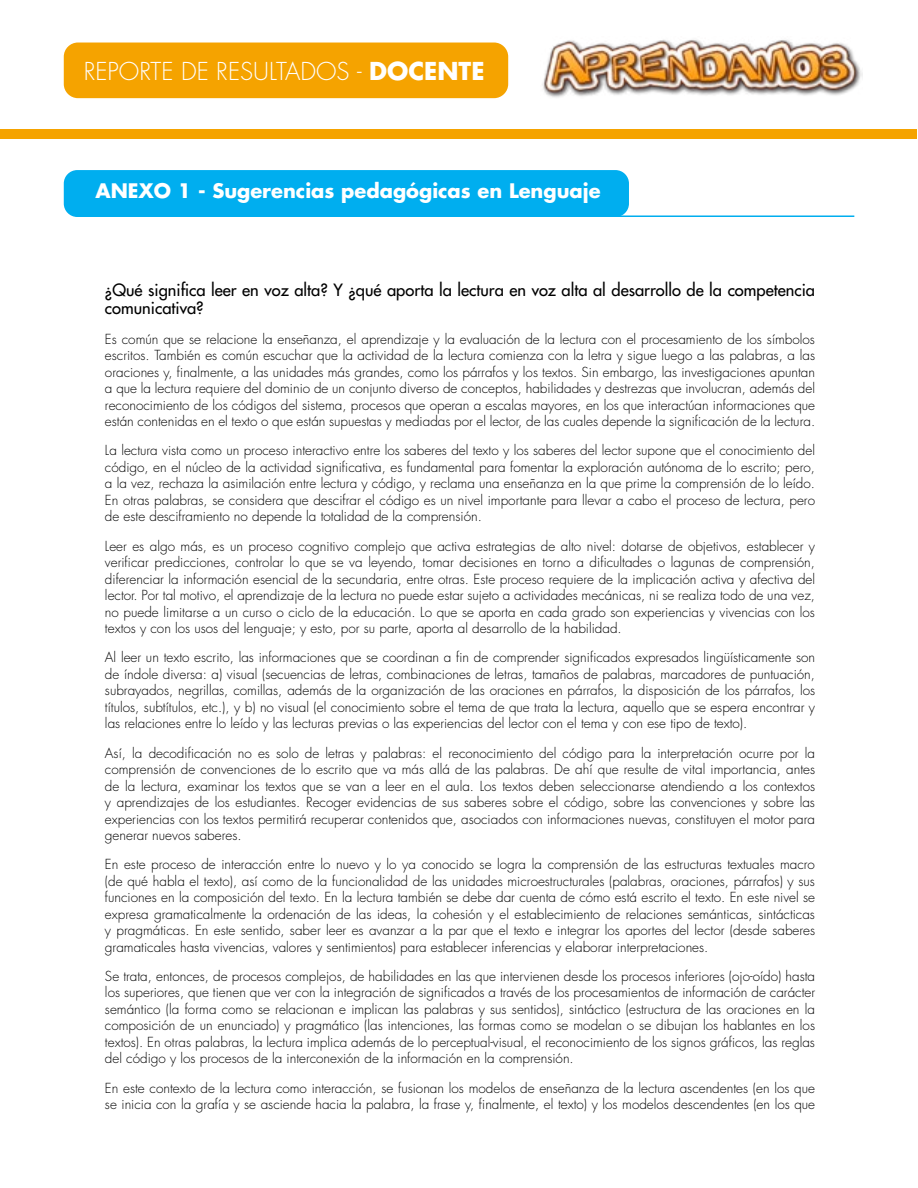
<style>
.page{position:relative;width:918px;height:1188px;background:#fff}
.page>*{position:absolute;margin:0;border:0;box-sizing:border-box;transform-origin:0 0}
.t1{font:300 24px "Futura Std";color:#fff}
.t2{font:700 19.5px "Futura Std";color:#fff}
.t3{font:500 16.5px/18px "Futura Std";color:#000}
.t4{font:300 13.5px/16.5px "Futura Std";color:#000;text-align:justify}
.s1{font-weight:700}
</style>
<div class="page">
<div style="left:65px;top:171px;width:563px;height:45px;background:#00aeef;border-radius:13px"></div>
<div style="left:64px;top:170px;width:565px;height:47px;border:2px solid #00aeef;border-radius:13px"></div>
<hr style="left:80px;top:215px;width:774px;height:2px;background:#00aeef">
<div style="left:64px;top:43px;width:444px;height:55px;background:#f5a300;border-radius:14px"></div>
<div style="left:1px;top:129px;width:916px;height:9px;background:#f5a300"></div>
<img style="left:542px;top:40px;width:321px;height:58px">
<h1 class="t1" style="left:84px;top:57px;width:402px">REPORTE DE RESULTADOS - <span class="s1">DOCENTE</span></h1>
<h2 class="t2" style="left:95px;top:178px;width:507px">ANEXO 1 - Sugerencias pedagógicas en Lenguaje</h2>
<p class="t3" style="left:105px;top:281px;width:712px">¿Qué significa leer en voz alta? Y ¿qué aporta la lectura en voz alta al desarrollo de la competencia comunicativa?</p>
<p class="t4" style="left:105px;top:331px;width:712px">Es común que se relacione la enseñanza, el aprendizaje y la evaluación de la lectura con el procesamiento de los símbolos escritos. También es común escuchar que la actividad de la lectura comienza con la letra y sigue luego a las palabras, a las oraciones y, finalmente, a las unidades más grandes, como los párrafos y los textos. Sin embargo, las investigaciones apuntan a que la lectura requiere del dominio de un conjunto diverso de conceptos, habilidades y destrezas que involucran, además del reconocimiento de los códigos del sistema, procesos que operan a escalas mayores, en los que interactúan informaciones que están contenidas en el texto o que están supuestas y mediadas por el lector, de las cuales depende la significación de la lectura.</p>
<p class="t4" style="left:105px;top:443px;width:712px">La lectura vista como un proceso interactivo entre los saberes del texto y los saberes del lector supone que el conocimiento del código, en el núcleo de la actividad significativa, es fundamental para fomentar la exploración autónoma de lo escrito; pero, a la vez, rechaza la asimilación entre lectura y código, y reclama una enseñanza en la que prime la comprensión de lo leído.<br>En otras palabras, se considera que descifrar el código es un nivel importante para llevar a cabo el proceso de lectura, pero de este desciframiento no depende la totalidad de la comprensión.</p>
<p class="t4" style="left:105px;top:538px;width:712px">Leer es algo más, es un proceso cognitivo complejo que activa estrategias de alto nivel: dotarse de objetivos, establecer y verificar predicciones, controlar lo que se va leyendo, tomar decisiones en torno a dificultades o lagunas de comprensión, diferenciar la información esencial de la secundaria, entre otras. Este proceso requiere de la implicación activa y afectiva del lector. Por tal motivo, el aprendizaje de la lectura no puede estar sujeto a actividades mecánicas, ni se realiza todo de una vez, no puede limitarse a un curso o ciclo de la educación. Lo que se aporta en cada grado son experiencias y vivencias con los textos y con los usos del lenguaje; y esto, por su parte, aporta al desarrollo de la habilidad.</p>
<p class="t4" style="left:105px;top:650px;width:712px">Al leer un texto escrito, las informaciones que se coordinan a fin de comprender significados expresados lingüísticamente son de índole diversa: a) visual (secuencias de letras, combinaciones de letras, tamaños de palabras, marcadores de puntuación, subrayados, negrillas, comillas, además de la organización de las oraciones en párrafos, la disposición de los párrafos, los títulos, subtítulos, etc.), y b) no visual (el conocimiento sobre el tema de que trata la lectura, aquello que se espera encontrar y las relaciones entre lo leído y las lecturas previas o las experiencias del lector con el tema y con ese tipo de texto).</p>
<p class="t4" style="left:105px;top:745px;width:712px">Así, la decodificación no es solo de letras y palabras: el reconocimiento del código para la interpretación ocurre por la comprensión de convenciones de lo escrito que va más allá de las palabras. De ahí que resulte de vital importancia, antes de la lectura, examinar los textos que se van a leer en el aula. Los textos deben seleccionarse atendiendo a los contextos y aprendizajes de los estudiantes. Recoger evidencias de sus saberes sobre el código, sobre las convenciones y sobre las experiencias con los textos permitirá recuperar contenidos que, asociados con informaciones nuevas, constituyen el motor para generar nuevos saberes.</p>
<p class="t4" style="left:105px;top:856px;width:712px">En este proceso de interacción entre lo nuevo y lo ya conocido se logra la comprensión de las estructuras textuales macro (de qué habla el texto), así como de la funcionalidad de las unidades microestructurales (palabras, oraciones, párrafos) y sus funciones en la composición del texto. En la lectura también se debe dar cuenta de cómo está escrito el texto. En este nivel se expresa gramaticalmente la ordenación de las ideas, la cohesión y el establecimiento de relaciones semánticas, sintácticas y pragmáticas. En este sentido, saber leer es avanzar a la par que el texto e integrar los aportes del lector (desde saberes gramaticales hasta vivencias, valores y sentimientos) para establecer inferencias y elaborar interpretaciones.</p>
<p class="t4" style="left:105px;top:968px;width:712px">Se trata, entonces, de procesos complejos, de habilidades en las que intervienen desde los procesos inferiores (ojo-oído) hasta los superiores, que tienen que ver con la integración de significados a través de los procesamientos de información de carácter semántico (la forma como se relacionan e implican las palabras y sus sentidos), sintáctico (estructura de las oraciones en la composición de un enunciado) y pragmático (las intenciones, las formas como se modelan o se dibujan los hablantes en los textos). En otras palabras, la lectura implica además de lo perceptual-visual, el reconocimiento de los signos gráficos, las reglas del código y los procesos de la interconexión de la información en la comprensión.</p>
<p class="t4" style="left:105px;top:1080px;width:712px">En este contexto de la lectura como interacción, se fusionan los modelos de enseñanza de la lectura ascendentes (en los que se inicia con la grafía y se asciende hacia la palabra, la frase y, finalmente, el texto) y los modelos descendentes (en los que</p>
</div>
